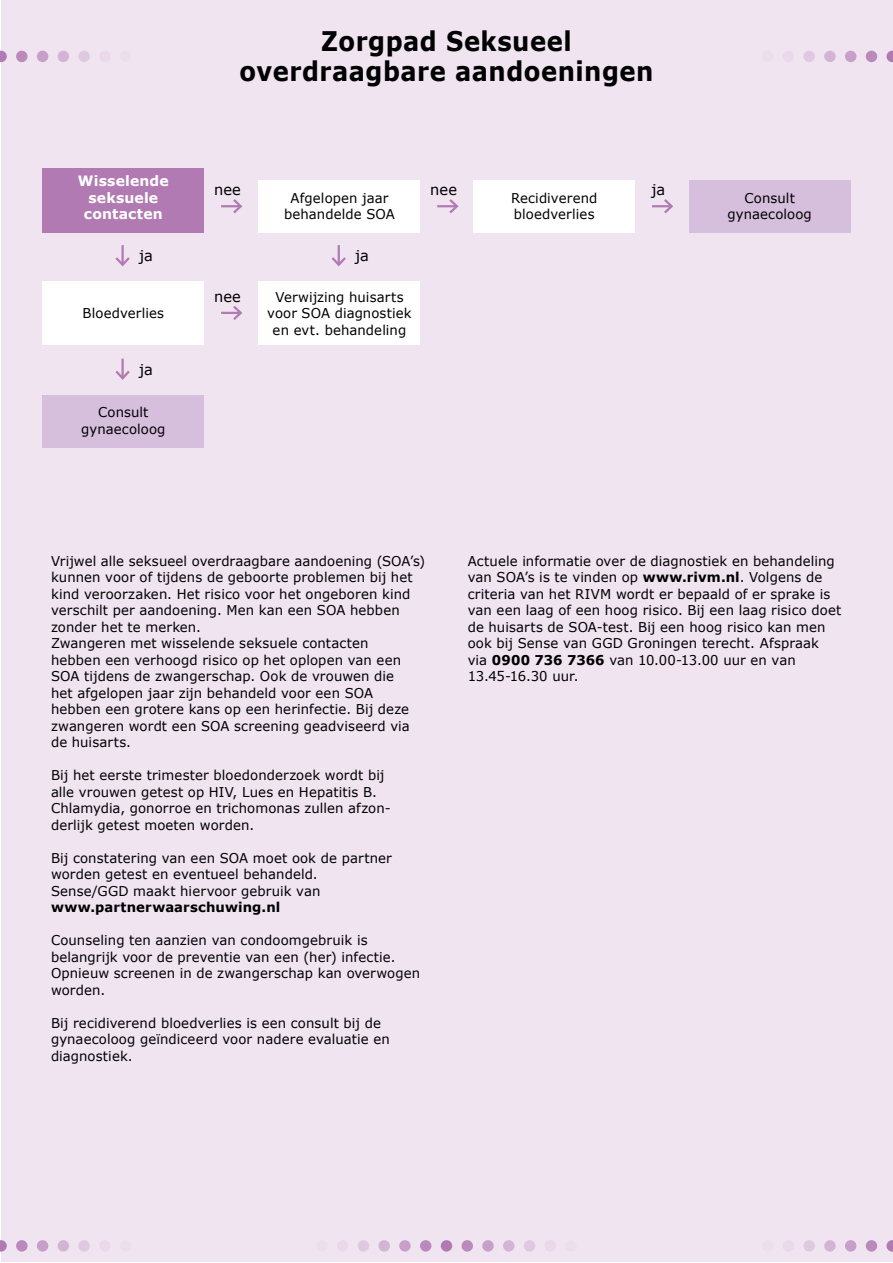
<style>
.page{position:relative;width:893px;height:1263px;background:#fff}
.page>*{position:absolute;margin:0;border:0;box-sizing:border-box;transform-origin:0 0}
.t1{font:700 27px/30px "Verdana";letter-spacing:.02em;color:#000;text-align:center;scale:.9 1}
.t2{font:14.85px "Verdana";color:#000}
.t3{font:700 14.25px/16.5px "Verdana";letter-spacing:.015em;color:#fff;text-align:center}
.t4{font:13.5px/16.5px "Verdana";letter-spacing:.01em;color:#000}
.t5{font:700 13.5px "Verdana";letter-spacing:.01em;color:#000}
.s1{font-weight:700}
</style>
<div class="page">
<div style="left:1px;top:1px;width:891px;height:1261px;background:#efe4f0"></div>
<div style="left:259px;top:180px;width:161px;height:52px;background:#fff"></div>
<div style="left:259px;top:281px;width:161px;height:64px;background:#fff"></div>
<div style="left:43px;top:281px;width:161px;height:64px;background:#fff"></div>
<div style="left:473px;top:180px;width:162px;height:52px;background:#fff"></div>
<div style="left:689px;top:180px;width:161px;height:52px;background:#d6bedd"></div>
<div style="left:43px;top:168px;width:161px;height:64px;background:#b27ab3"></div>
<div style="left:43px;top:396px;width:161px;height:52px;background:#d6bedd"></div>
<div style="left:866px;top:51px;width:11px;height:11px;background:#bb8abc;border-radius:50%"></div>
<div style="left:803px;top:51px;width:12px;height:11px;background:#dfc9e0;border-radius:50%"></div>
<div style="left:762px;top:51px;width:11px;height:11px;background:#ecdfed;border-radius:50%"></div>
<div style="left:845px;top:51px;width:11px;height:11px;background:#c79fc8;border-radius:50%"></div>
<svg style="left:886px;top:51px;width:7px;height:11px"></svg>
<div style="left:824px;top:51px;width:12px;height:11px;background:#d3b4d4;border-radius:50%"></div>
<div style="left:783px;top:51px;width:11px;height:11px;background:#e9d9ea;border-radius:50%"></div>
<div style="left:866px;top:1240px;width:11px;height:11px;background:#bb8abc;border-radius:50%"></div>
<div style="left:803px;top:1240px;width:12px;height:11px;background:#dfc9e0;border-radius:50%"></div>
<div style="left:762px;top:1240px;width:11px;height:11px;background:#ecdfed;border-radius:50%"></div>
<div style="left:845px;top:1240px;width:11px;height:11px;background:#c79fc8;border-radius:50%"></div>
<svg style="left:886px;top:1240px;width:7px;height:11px"></svg>
<div style="left:824px;top:1240px;width:12px;height:11px;background:#d3b4d4;border-radius:50%"></div>
<div style="left:783px;top:1240px;width:11px;height:11px;background:#e9d9ea;border-radius:50%"></div>
<div style="left:58px;top:51px;width:11px;height:11px;background:#d3b4d4;border-radius:50%"></div>
<div style="left:16px;top:51px;width:12px;height:11px;background:#bb8abc;border-radius:50%"></div>
<div style="left:99px;top:51px;width:12px;height:11px;background:#e9d9ea;border-radius:50%"></div>
<svg style="left:0;top:51px;width:7px;height:11px"></svg>
<div style="left:78px;top:51px;width:12px;height:11px;background:#dfc9e0;border-radius:50%"></div>
<div style="left:37px;top:51px;width:11px;height:11px;background:#c79fc8;border-radius:50%"></div>
<div style="left:120px;top:51px;width:11px;height:11px;background:#ecdfed;border-radius:50%"></div>
<div style="left:58px;top:1240px;width:11px;height:11px;background:#d3b4d4;border-radius:50%"></div>
<div style="left:16px;top:1240px;width:12px;height:11px;background:#bb8abc;border-radius:50%"></div>
<div style="left:99px;top:1240px;width:12px;height:11px;background:#e9d9ea;border-radius:50%"></div>
<svg style="left:0;top:1240px;width:7px;height:11px"></svg>
<div style="left:78px;top:1240px;width:12px;height:11px;background:#dfc9e0;border-radius:50%"></div>
<div style="left:37px;top:1240px;width:11px;height:11px;background:#c79fc8;border-radius:50%"></div>
<div style="left:120px;top:1240px;width:11px;height:11px;background:#ecdfed;border-radius:50%"></div>
<div style="left:420px;top:1240px;width:11px;height:11px;background:#bb8abc;border-radius:50%"></div>
<div style="left:358px;top:1240px;width:11px;height:11px;background:#dfc9e0;border-radius:50%"></div>
<div style="left:503px;top:1240px;width:11px;height:11px;background:#d3b4d4;border-radius:50%"></div>
<div style="left:316px;top:1240px;width:12px;height:11px;background:#ecdfed;border-radius:50%"></div>
<div style="left:461px;top:1240px;width:12px;height:11px;background:#bb8abc;border-radius:50%"></div>
<div style="left:399px;top:1240px;width:12px;height:11px;background:#c79fc8;border-radius:50%"></div>
<div style="left:545px;top:1240px;width:11px;height:11px;background:#e9d9ea;border-radius:50%"></div>
<div style="left:441px;top:1240px;width:11px;height:11px;background:#b27ab3;border-radius:50%"></div>
<div style="left:378px;top:1240px;width:12px;height:11px;background:#d3b4d4;border-radius:50%"></div>
<div style="left:524px;top:1240px;width:11px;height:11px;background:#dfc9e0;border-radius:50%"></div>
<div style="left:337px;top:1240px;width:11px;height:11px;background:#e9d9ea;border-radius:50%"></div>
<div style="left:482px;top:1240px;width:12px;height:11px;background:#c79fc8;border-radius:50%"></div>
<div style="left:565px;top:1240px;width:12px;height:11px;background:#ecdfed;border-radius:50%"></div>
<hr style="left:221px;top:205px;width:20px;height:2px;background:#b27ab3">
<svg style="left:231px;top:199px;width:12px;height:15px"></svg>
<hr style="left:221px;top:312px;width:20px;height:2px;background:#b27ab3">
<svg style="left:231px;top:306px;width:12px;height:14px"></svg>
<hr style="left:437px;top:205px;width:20px;height:2px;background:#b27ab3">
<svg style="left:447px;top:199px;width:12px;height:15px"></svg>
<hr style="left:652px;top:205px;width:20px;height:2px;background:#b27ab3">
<svg style="left:662px;top:199px;width:11px;height:15px"></svg>
<hr style="left:338px;top:245px;width:2px;height:20px;background:#b27ab3">
<svg style="left:331px;top:255px;width:15px;height:12px"></svg>
<hr style="left:121px;top:245px;width:3px;height:20px;background:#b27ab3">
<svg style="left:115px;top:255px;width:15px;height:12px"></svg>
<hr style="left:121px;top:359px;width:3px;height:19px;background:#b27ab3">
<svg style="left:115px;top:368px;width:15px;height:12px"></svg>
<h1 class="t1" style="left:239px;top:26px;width:461px">Zorgpad Seksueel overdraagbare aandoeningen</h1>
<p class="t3" style="left:78px;top:173px;width:92px">Wisselende seksuele contacten</p>
<p class="t2" style="left:214px;top:180px;width:28px">nee</p>
<p class="t4" style="left:284px;top:190px;width:112px;text-align:center">Afgelopen jaar behandelde SOA</p>
<p class="t2" style="left:139px;top:247px;width:15px">ja</p>
<p class="t2" style="left:355px;top:247px;width:15px">ja</p>
<p class="t4" style="left:82px;top:305px;width:83px">Bloedverlies</p>
<p class="t2" style="left:139px;top:360px;width:15px">ja</p>
<p class="t4" style="left:81px;top:404px;width:86px;text-align:center">Consult gynaecoloog</p>
<p class="t2" style="left:214px;top:287px;width:28px">nee</p>
<p class="t4" style="left:267px;top:289px;width:146px;text-align:center">Verwijzing huisarts voor SOA diagnostiek en evt. behandeling</p>
<p class="t2" style="left:430px;top:180px;width:28px">nee</p>
<p class="t2" style="left:652px;top:180px;width:15px">ja</p>
<p class="t4" style="left:511px;top:190px;width:88px">Recidiverend bloedverlies</p>
<p class="t4" style="left:727px;top:190px;width:86px;text-align:center">Consult gynaecoloog</p>
<p class="t4" style="left:51px;top:553px;width:376px">Vrijwel alle seksueel overdraagbare aandoening (SOA’s) kunnen voor of tijdens de geboorte problemen bij het kind veroorzaken. Het risico voor het ongeboren kind verschilt per aandoening. Men kan een SOA hebben zonder het te merken.<br>Zwangeren met wisselende seksuele contacten<br>hebben een verhoogd risico op het oplopen van een SOA tijdens de zwangerschap. Ook de vrouwen die<br>het afgelopen jaar zijn behandeld voor een SOA hebben een grotere kans op een herinfectie. Bij deze zwangeren wordt een SOA screening geadviseerd via de huisarts.</p>
<p class="t4" style="left:51px;top:767px;width:341px">Bij het eerste trimester bloedonderzoek wordt bij alle vrouwen getest op HIV, Lues en Hepatitis B.<br>Chlamydia, gonorroe en trichomonas zullen afzon&shy;derlijk getest moeten worden.</p>
<p class="t4" style="left:51px;top:850px;width:342px">Bij constatering van een SOA moet ook de partner worden getest en eventueel behandeld.<br>Sense/GGD maakt hiervoor gebruik van</p>
<p class="t5" style="left:51px;top:898px;width:231px">www.partnerwaarschuwing.nl</p>
<p class="t4" style="left:51px;top:932px;width:371px">Counseling ten aanzien van condoomgebruik is belangrijk voor de preventie van een (her) infectie.<br>Opnieuw screenen in de zwangerschap kan overwogen worden.</p>
<p class="t4" style="left:51px;top:1015px;width:340px">Bij recidiverend bloedverlies is een consult bij de gynaecoloog geïndiceerd voor nadere evaluatie en diagnostiek.</p>
<p class="t4" style="left:468px;top:553px;width:375px">Actuele informatie over de diagnostiek en behandeling van SOA’s is te vinden op <span class="s1">www.rivm.nl</span>. Volgens de criteria van het RIVM wordt er bepaald of er sprake is van een laag of een hoog risico. Bij een laag risico doet de huisarts de SOA-test. Bij een hoog risico kan men ook bij Sense van GGD Groningen terecht. Afspraak via <span class="s1">0900 736 7366</span> van 10.00-13.00 uur en van 13.45-16.30 uur.</p>
</div>
